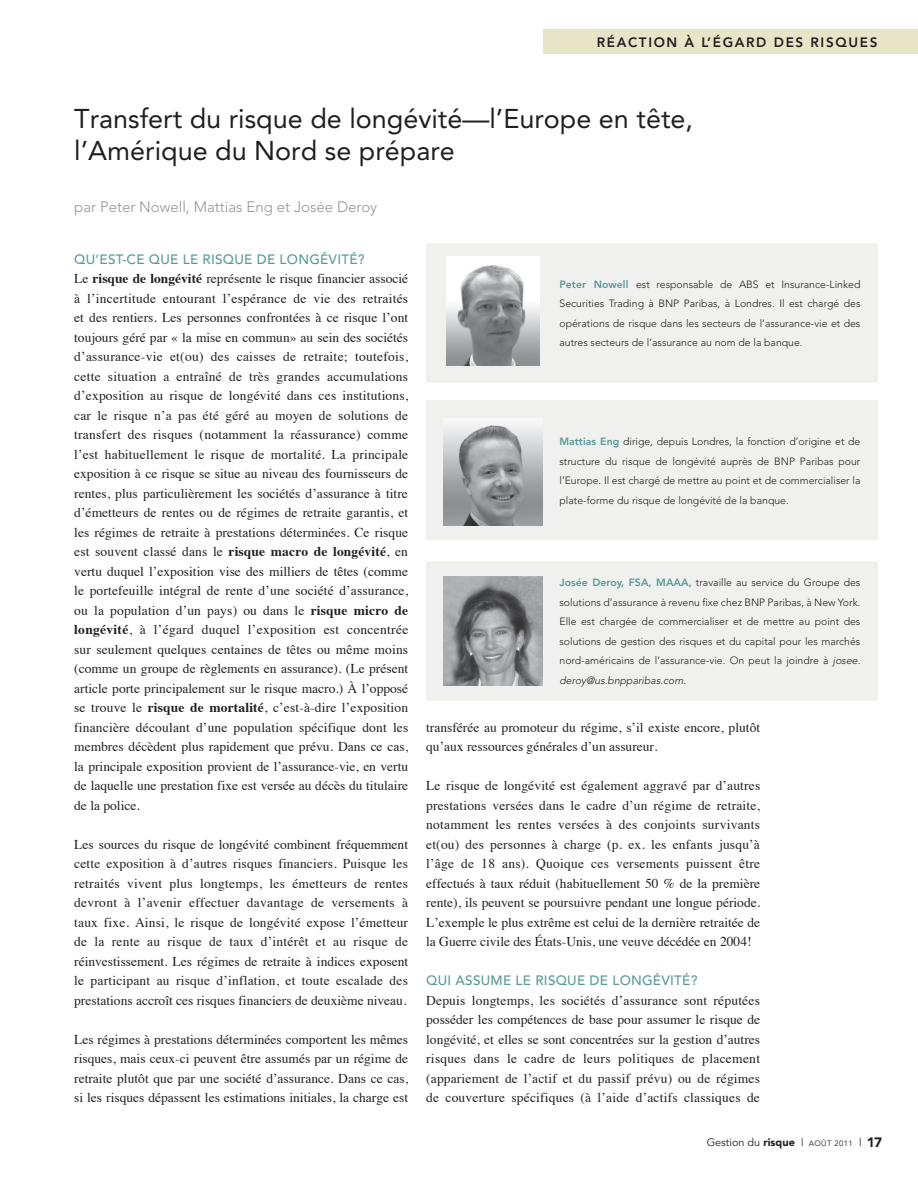
<style>
.page{position:relative;width:918px;height:1188px;background:#fff}
.page>*{position:absolute;margin:0;border:0;box-sizing:border-box;transform-origin:0 0}
.t1{font:27px/33px "Avenir";color:#231f20}
.t2{font:300 15px "Avenir";color:#939598}
.t3{font:13.5px/19.5px "Times";color:#231f20;text-align:justify}
.t4{font:500 13.5px "Avenir";letter-spacing:.02em;color:#599a98}
.t5{font:800 13.5px "Avenir";letter-spacing:.12em;color:#231f20}
.t6{font:10.8px "Avenir";color:#231f20}
.t7{font:300 10.5px/19.5px "Avenir";color:#231f20;text-align:justify}
.t8{font:800 10.5px "Avenir";color:#599a98}
.s1{font-weight:700}
.s2{font-weight:800;color:#599a98}
.s3{font-style:italic}
.s4{font-weight:900}
.s5{font-size:7.8px}
.s6{font-weight:900;font-size:13.5px}
</style>
<div class="page">
<div style="left:543px;top:30px;width:375px;height:24px;background:#e8e4c8"></div>
<div style="left:426px;top:243px;width:452px;height:140px;background:#f0f1ee"></div>
<div style="left:426px;top:400px;width:452px;height:140px;background:#f0f1ee"></div>
<div style="left:426px;top:561px;width:452px;height:139px;background:#f0f1ee"></div>
<img style="left:443px;top:418px;width:100px;height:107px">
<img style="left:447px;top:256px;width:92px;height:110px">
<img style="left:443px;top:576px;width:100px;height:110px">
<p class="t5" style="left:597px;top:34px;width:160px">Réaction à l’égard</p>
<p class="t5" style="left:774px;top:34px;width:103px">des risques</p>
<h1 class="t1" style="left:74px;top:102px;width:620px">Transfert du risque de longévité—l’Europe en tête, l’Amérique du Nord se prépare</h1>
<p class="t2" style="left:74px;top:198px;width:304px">par Peter Nowell, Mattias Eng et Josée Deroy</p>
<p class="t4" style="left:74px;top:252px;width:292px">QU’EST-CE QUE LE RISQUE DE LONGÉVITÉ?</p>
<p class="t3" style="left:74px;top:268px;width:336px">Le <span class="s1">risque de longévité</span> représente le risque financier associé à l’incertitude entourant l’espérance de vie des retraités et des rentiers. Les personnes confrontées à ce risque l’ont toujours géré par « la mise en commun» au sein des sociétés d’assurance-vie et(ou) des caisses de retraite; toutefois, cette situation a entraîné de très grandes accumulations d’exposition au risque de longévité dans ces institutions, car le risque n’a pas été géré au moyen de solutions de transfert des risques (notamment la réassurance) comme l’est habituellement le risque de mortalité. La principale exposition à ce risque se situe au niveau des fournisseurs de rentes, plus particulièrement les sociétés d’assurance à titre d’émetteurs de rentes ou de régimes de retraite garantis, et les régimes de retraite à prestations déterminées. Ce risque est souvent classé dans le <span class="s1">risque macro de longévité</span>, en vertu duquel l’exposition vise des milliers de têtes (comme le portefeuille intégral de rente d’une société d’assurance, ou la population d’un pays) ou dans le <span class="s1">risque micro de longévité</span>, à l’égard duquel l’exposition est concentrée sur seulement quelques centaines de têtes ou même moins (comme un groupe de règlements en assurance). (Le présent article porte principalement sur le risque macro.) À l’opposé se trouve le <span class="s1">risque de mortalité</span>, c’est-à-dire l’exposition financière découlant d’une population spécifique dont les membres décèdent plus rapidement que prévu. Dans ce cas, la principale exposition provient de l’assurance-vie, en vertu de laquelle une prestation fixe est versée au décès du titulaire de la police.</p>
<p class="t3" style="left:74px;top:833px;width:336px">Les sources du risque de longévité combinent fréquemment cette exposition à d’autres risques financiers. Puisque les retraités vivent plus longtemps, les émetteurs de rentes devront à l’avenir effectuer davantage de versements à taux fixe. Ainsi, le risque de longévité expose l’émetteur de la rente au risque de taux d’intérêt et au risque de réinvestissement. Les régimes de retraite à indices exposent le participant au risque d’inflation, et toute escalade des prestations accroît ces risques financiers de deuxième niveau.</p>
<p class="t3" style="left:74px;top:1028px;width:335px">Les régimes à prestations déterminées comportent les mêmes risques, mais ceux-ci peuvent être assumés par un régime de retraite plutôt que par une société d’assurance. Dans ce cas, si les risques dépassent les estimations initiales, la charge est</p>
<p class="t7" style="left:560px;top:275px;width:302px"><span class="s2">Peter Nowell</span> est responsable de ABS et Insurance-Linked Securities Trading à BNP Paribas, à Londres. Il est chargé des opérations de risque dans les secteurs de l’assurance-vie et des autres secteurs de l’assurance au nom de la banque.</p>
<p class="t7" style="left:560px;top:432px;width:302px"><span class="s2">Mattias Eng</span> dirige, depuis Londres, la fonction d’origine et de structure du risque de longévité auprès de BNP Paribas pour l’Europe. Il est chargé de mettre au point et de commercialiser la plate-forme du risque de longévité de la banque.</p>
<p class="t7" style="left:560px;top:573px;width:302px;text-indent:129px"><span class="s2">,</span> travaille au service du Groupe des solutions d’assurance à revenu fixe chez BNP Paribas, à New York.<br>Elle est chargée de commercialiser et de mettre au point des solutions de gestion des risques et du capital pour les marchés nord-américains de l’assurance-vie. On peut la joindre à <span class="s3">josee. deroy@us.bnpparibas.com.</span></p>
<p class="t8" style="left:560px;top:577px;width:116px">Josée Deroy, FSA, MAAA</p>
<p class="t3" style="left:426px;top:716px;width:335px">transférée au promoteur du régime, s’il existe encore, plutôt qu’aux ressources générales d’un assureur.</p>
<p class="t3" style="left:426px;top:775px;width:336px">Le risque de longévité est également aggravé par d’autres prestations versées dans le cadre d’un régime de retraite, notamment les rentes versées à des conjoints survivants et(ou) des personnes à charge (p. ex. les enfants jusqu’à l’âge de 18 ans). Quoique ces versements puissent être effectués à taux réduit (habituellement 50 % de la première rente), ils peuvent se poursuivre pendant une longue période.<br>L’exemple le plus extrême est celui de la dernière retraitée de la Guerre civile des États-Unis, une veuve décédée en 2004!</p>
<p class="t4" style="left:426px;top:973px;width:273px">QUI ASSUME LE RISQUE DE LONGÉVITÉ?</p>
<p class="t3" style="left:426px;top:989px;width:335px">Depuis longtemps, les sociétés d’assurance sont réputées posséder les compétences de base pour assumer le risque de longévité, et elles se sont concentrées sur la gestion d’autres risques dans le cadre de leurs politiques de placement (appariement de l’actif et du passif prévu) ou de régimes de couverture spécifiques (à l’aide d’actifs classiques de</p>
<p class="t6" style="left:707px;top:1136px;width:177px">Gestion du <span class="s4">risque</span> | <span class="s5">AoÛt 2011</span> | <span class="s6">17</span></p>
</div>
